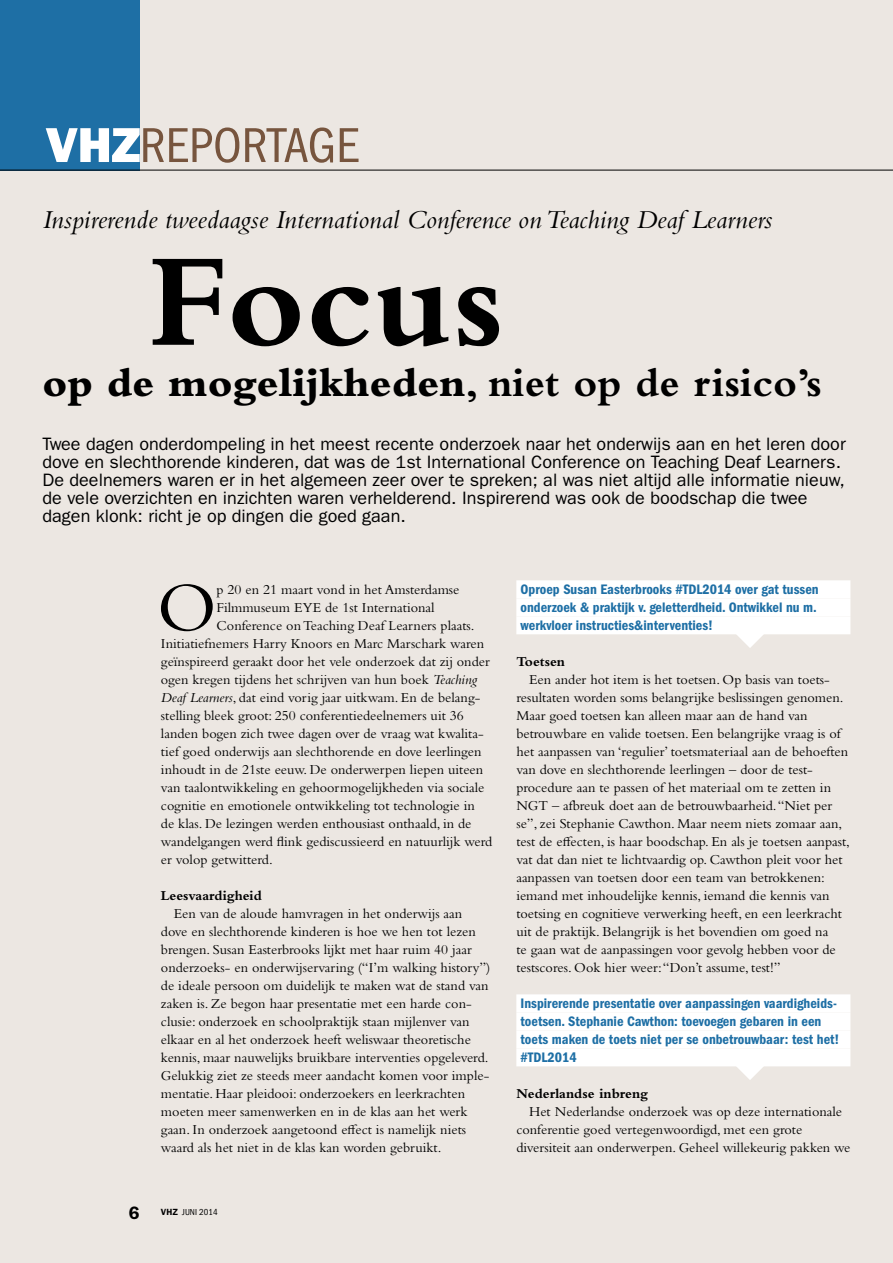
<style>
.page{position:relative;width:893px;height:1263px;background:#ece7e2}
.page>*{position:absolute;margin:0;border:0;box-sizing:border-box;transform-origin:0 0}
.t1{font:700 138px "Bembo Std";color:#000}
.t2{font:72.15px "Bembo Std";color:#000}
.t3{font:condensed 50.7px "ITC Franklin Gothic Std";color:#77553e}
.t4{font:800 42px "Bembo Std";color:#000}
.t5{font:italic 27px "Bembo Std";color:#000}
.t6{font:18px/18px "ITC Franklin Gothic Std";color:#000}
.t7{font:14.25px/18px "Bembo Std";color:#000}
.t8{font:14.25px/18px "ITC Franklin Gothic Std Dm Cd";color:#1e6fa5}
.t9{font:700 14.25px "Bembo Std";color:#000}
.t10{font:condensed 9px "ITC Franklin Gothic Std";color:#000}
.s1{font-weight:700}
.s2{font-style:italic}
.s3{font-weight:600;font-stretch:normal;font-size:18px}
.s4{font-weight:600;font-stretch:normal}
</style>
<div class="page">
<div style="left:0;top:0;width:140px;height:170px;background:#1e6fa5"></div>
<svg style="left:46px;top:128px;width:94px;height:34px"></svg>
<hr style="left:0;top:170px;width:893px;height:1px;background:#000">
<div style="left:516px;top:580px;width:334px;height:18px;background:#fff"></div>
<div style="left:516px;top:598px;width:334px;height:18px;background:#fff"></div>
<div style="left:516px;top:616px;width:334px;height:18px;background:#fff"></div>
<div style="left:516px;top:994px;width:334px;height:18px;background:#fff"></div>
<div style="left:516px;top:1012px;width:334px;height:18px;background:#fff"></div>
<div style="left:516px;top:1030px;width:334px;height:18px;background:#fff"></div>
<div style="left:516px;top:1048px;width:334px;height:18px;background:#fff"></div>
<svg style="left:736px;top:634px;width:28px;height:14px"></svg>
<svg style="left:732px;top:1066px;width:36px;height:14px"></svg>
<h3 class="t3" style="left:140px;top:117px;width:221px">REPORTAGE</h3>
<h3 class="t5" style="left:43px;top:204px;width:731px">Inspirerende tweedaagse International Conference on Teaching Deaf Learners</h3>
<h1 class="t1" style="left:147px;top:225px;width:358px">Focus</h1>
<h3 class="t4" style="left:43px;top:359px;width:781px">op de mogelijkheden<span class="s1">, niet op de risico’s</span></h3>
<p class="t6" style="left:43px;top:435px;width:805px">Twee dagen onderdompeling in het meest recente onderzoek naar het onderwijs aan en het leren door dove en slechthorende kinderen, dat was de 1st International Conference on Teaching Deaf Learners.<br>De deelnemers waren er in het algemeen zeer over te spreken; al was niet altijd alle informatie nieuw, de vele overzichten en inzichten waren verhelderend. Inspirerend was ook de boodschap die twee dagen klonk: richt je op dingen die goed gaan.</p>
<h2 class="t2" style="left:157px;top:565px;width:61px">O</h2>
<p class="t7" style="left:217px;top:580px;width:244px">p 20 en 21 maart vond in het Amsterdamse</p>
<p class="t7" style="left:217px;top:598px;width:220px">Filmmuseum EYE de 1st International</p>
<p class="t7" style="left:217px;top:616px;width:260px">Conference on Teaching Deaf Learners plaats.</p>
<p class="t7" style="left:161px;top:634px;width:325px">Initiatiefnemers Harry Knoors en Marc Marschark waren</p>
<p class="t7" style="left:161px;top:652px;width:330px">geïnspireerd geraakt door het vele onderzoek dat zij onder</p>
<p class="t7" style="left:161px;top:670px;width:318px">ogen kregen tijdens het schrijven van hun boek <span class="s2">Teaching</span></p>
<p class="t7" style="left:161px;top:688px;width:321px"><span class="s2">Deaf Learners</span>, dat eind vorig jaar uitkwam. En de belang-</p>
<p class="t7" style="left:161px;top:706px;width:304px">stelling bleek groot: 250 conferentiedeelnemers uit 36</p>
<p class="t7" style="left:161px;top:724px;width:324px">landen bogen zich twee dagen over de vraag wat kwalita-</p>
<p class="t7" style="left:161px;top:742px;width:322px">tief goed onderwijs aan slechthorende en dove leerlingen</p>
<p class="t7" style="left:161px;top:760px;width:324px">inhoudt in de 21ste eeuw. De onderwerpen liepen uiteen</p>
<p class="t7" style="left:161px;top:778px;width:325px">van taalontwikkeling en gehoormogelijkheden via sociale</p>
<p class="t7" style="left:161px;top:796px;width:315px">cognitie en emotionele ontwikkeling tot technologie in</p>
<p class="t7" style="left:161px;top:814px;width:312px">de klas. De lezingen werden enthousiast onthaald, in de</p>
<p class="t7" style="left:161px;top:832px;width:333px">wandelgangen werd flink gediscussieerd en natuurlijk werd</p>
<p class="t7" style="left:161px;top:850px;width:113px">er volop getwitterd.</p>
<p class="t9" style="left:161px;top:888px;width:102px">Leesvaardigheid</p>
<p class="t7" style="left:161px;top:904px;width:331px;text-indent:13px">Een van de aloude hamvragen in het onderwijs aan dove en slechthorende kinderen is hoe we hen tot lezen brengen. Susan Easterbrooks lijkt met haar ruim 40 jaar onderzoeks- en onderwijservaring (“I’m walking history”) de ideale persoon om duidelijk te maken wat de stand van zaken is. Ze begon haar presentatie met een harde con&shy;clusie: onderzoek en schoolpraktijk staan mijlenver van elkaar en al het onderzoek heeft weliswaar theoretische kennis, maar nauwelijks bruikbare interventies opgeleverd.<br>Gelukkig ziet ze steeds meer aandacht komen voor imple&shy;mentatie. Haar pleidooi: onderzoekers en leerkrachten moeten meer samenwerken en in de klas aan het werk gaan. In onderzoek aangetoond effect is namelijk niets waard als het niet in de klas kan worden gebruikt.</p>
<p class="t10" style="left:129px;top:1207px;width:112px"><span class="s3">6</span> <span class="s4">VHZ</span> AUGUSTUS 2012</p>
<p class="t10" style="left:182px;top:1207px;width:37px">JUNI 2014</p>
<p class="t8" style="left:521px;top:580px;width:300px">Oproep Susan Easterbrooks #TDL2014 over gat tussen onderzoek &amp; praktijk v. geletterdheid. Ontwikkel nu m. werkvloer instructies&amp;interventies!</p>
<p class="t9" style="left:516px;top:654px;width:50px">Toetsen</p>
<p class="t7" style="left:516px;top:670px;width:335px;text-indent:13px">Een ander hot item is het toetsen. Op basis van toets&shy;resultaten worden soms belangrijke beslissingen genomen.<br>Maar goed toetsen kan alleen maar aan de hand van betrouwbare en valide toetsen. Een belangrijke vraag is of het aanpassen van ‘regulier’ toetsmateriaal aan de behoeften van dove en slechthorende leerlingen – door de test&shy;procedure aan te passen of het materiaal om te zetten in NGT – afbreuk doet aan de betrouwbaarheid. “Niet per se”, zei Stephanie Cawthon. Maar neem niets zomaar aan, test de effecten, is haar boodschap. En als je toetsen aanpast, vat dat dan niet te lichtvaardig op. Cawthon pleit voor het aanpassen van toetsen door een team van betrokkenen: iemand met inhoudelijke kennis, iemand die kennis van toetsing en cognitieve verwerking heeft, en een leerkracht uit de praktijk. Belangrijk is het bovendien om goed na<br>te gaan wat de aanpassingen voor gevolg hebben voor de testscores. Ook hier weer: “Don’t assume, test!”</p>
<p class="t8" style="left:521px;top:994px;width:320px">Inspirerende presentatie over aanpassingen vaardigheids&shy;toetsen. Stephanie Cawthon: toevoegen gebaren in een toets maken de toets niet per se onbetrouwbaar: test het! #TDL2014</p>
<p class="t9" style="left:516px;top:1086px;width:133px">Nederlandse inbreng</p>
<p class="t7" style="left:516px;top:1102px;width:336px;text-indent:13px">Het Nederlandse onderzoek was op deze internationale conferentie goed vertegenwoordigd, met een grote diversiteit aan onderwerpen. Geheel willekeurig pakken we</p>
</div>
